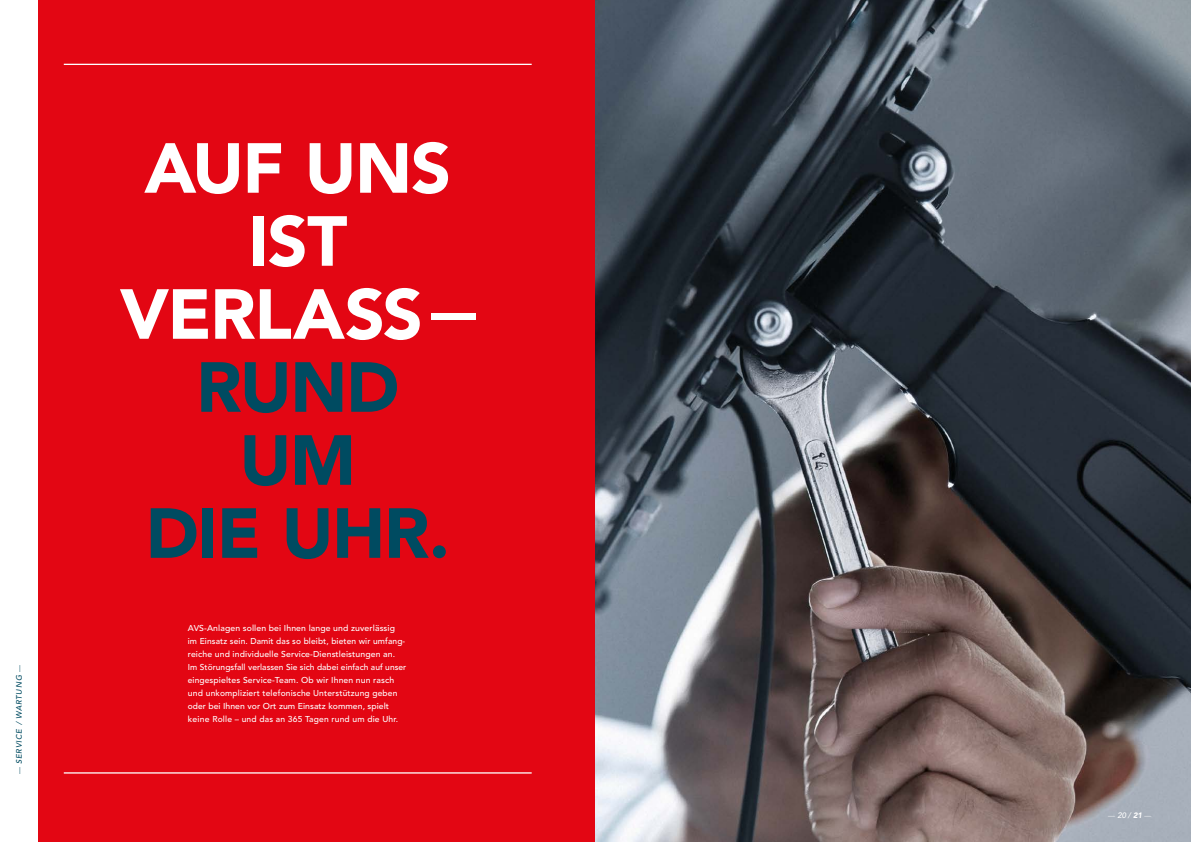
<style>
.page{position:relative;width:1191px;height:842px;background:#fff}
.page>*{position:absolute;margin:0;border:0;box-sizing:border-box;transform-origin:0 0}
.t1{font:900 70px/73px "Avenir";letter-spacing:-.02em;color:#fff;text-align:center}
.t2{font:500 8.5px/13px "Avenir";letter-spacing:.015em;color:#fff}
.t3{font:italic 500 7.8px "Avenir";color:#004b61}
.t4{font:italic 500 7.8px "Avenir";color:#fff}
.s1{font-weight:300;font-style:normal}
.s2{font-weight:800}
.s3{color:#004b61}
.s4{font-weight:900}
</style>
<div class="page">
<div style="left:38px;top:0;width:557px;height:842px;background:#e30613"></div>
<img style="left:595px;top:0;width:596px;height:842px">
<hr style="left:64px;top:772px;width:467px;height:1px;background:#fff">
<hr style="left:64px;top:64px;width:467px;height:1px;background:#fff">
<p class="t3" style="left:15px;top:774px;width:110px;rotate:-90deg"><span class="s1">–</span> SERVICE / WARTUNG <span class="s1">–</span></p>
<h1 class="t1" style="left:120px;top:131px;width:357px">AUF UNS<br>IST<br>VERLASS<span class="s2">–<br></span><span class="s3">RUND<br>UM<br>DIE UHR.</span></h1>
<p class="t2" style="left:188px;top:621px;width:220px">AVS-Anlagen sollen bei Ihnen lange und zuverlässig im Einsatz sein. Damit das so bleibt, bieten wir umfang&shy;reiche und individuelle Service-Dienstleistungen an.<br>Im Störungsfall verlassen Sie sich dabei einfach auf unser eingespieltes Service-Team. Ob wir Ihnen nun rasch und unkompliziert telefonische Unterstützung geben oder bei Ihnen vor Ort zum Einsatz kommen, spielt keine Rolle – und das an 365 Tagen rund um die Uhr.</p>
<p class="t4" style="left:1108px;top:811px;width:45px"><span class="s1">–</span>20/<span class="s4">21</span><span class="s1">–</span></p>
</div>
